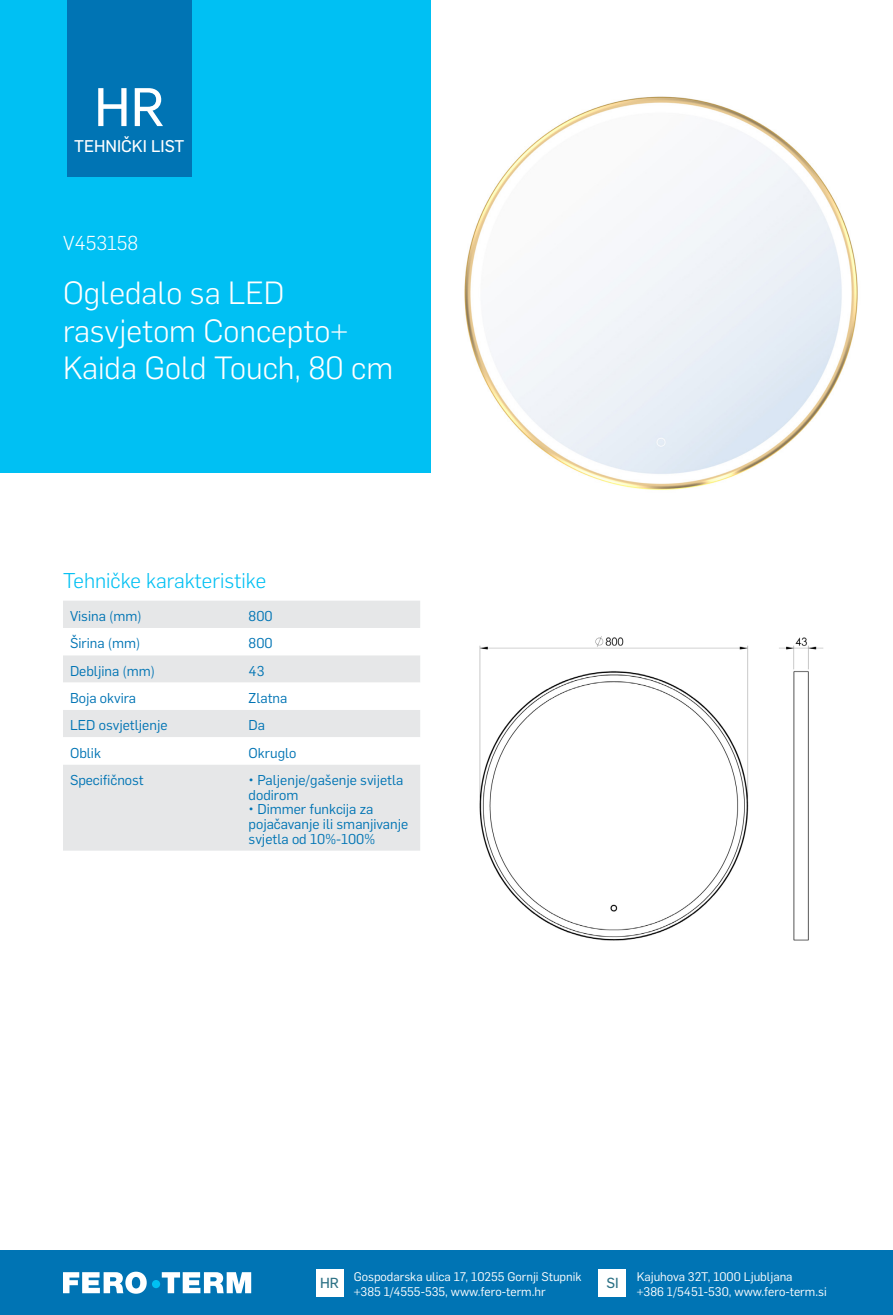
<style>
.page{position:relative;width:893px;height:1315px;background:#fff}
.page>*{position:absolute;margin:0;border:0;box-sizing:border-box;transform-origin:0 0}
.t1{font:53.2px "Flama Basic";color:#fff}
.t2{font:300 31.5px/37.8px "Flama";color:#fff}
.t3{font:300 21px "Flama";color:#00c0f3}
.t4{font:300 19.78px "Flama";color:#fff}
.t5{font:16.62px "Flama Basic";color:#fff}
.t6{font:14.35px "Flama Basic";color:#2c7185}
.t7{font:14px/14.7px "Flama";color:#0074b4}
.t8{font:12.25px/15.8px "Flama";color:#fff}
</style>
<div class="page">
<div style="left:0;top:1250px;width:893px;height:65px;background:#0074b4"></div>
<div style="left:316px;top:1269px;width:27px;height:27px;background:#fff"></div>
<div style="left:599px;top:1269px;width:27px;height:27px;background:#fff"></div>
<svg style="left:63px;top:1271px;width:188px;height:22px"></svg>
<div style="left:152px;top:1280px;width:8px;height:8px;background:#00c0f3;border-radius:50%"></div>
<img style="left:464px;top:96px;width:394px;height:394px">
<div style="left:0;top:0;width:430px;height:472px;background:#00c0f3"></div>
<div style="left:67px;top:0;width:124px;height:177px;background:#0074b4"></div>
<div style="left:63px;top:601px;width:357px;height:249px;background:#e6e7e8"></div>
<svg style="left:63px;top:628px;width:357px;height:136px"></svg>
<img style="left:479px;top:636px;width:344px;height:305px">
<h1 class="t1" style="left:94px;top:70px;width:72px">HR</h1>
<p class="t5" style="left:74px;top:134px;width:112px">TEHNIČKI LIST</p>
<h3 class="t4" style="left:63px;top:229px;width:77px">V453158</h3>
<h2 class="t2" style="left:63px;top:272px;width:332px">Ogledalo sa LED rasvjetom Concepto+<br>Kaida Gold Touch, 80 cm</h2>
<h3 class="t3" style="left:63px;top:567px;width:205px">Tehničke karakteristike</h3>
<p class="t7" style="left:70px;top:608px;width:73px">Visina (mm)</p>
<p class="t7" style="left:249px;top:608px;width:26px">800</p>
<p class="t7" style="left:70px;top:635px;width:72px">Širina (mm)</p>
<p class="t7" style="left:249px;top:635px;width:26px">800</p>
<p class="t7" style="left:70px;top:662px;width:87px">Debljina (mm)</p>
<p class="t7" style="left:249px;top:662px;width:17px">43</p>
<p class="t7" style="left:70px;top:689px;width:68px">Boja okvira</p>
<p class="t7" style="left:249px;top:689px;width:40px">Zlatna</p>
<p class="t7" style="left:70px;top:717px;width:99px">LED osvjetljenje</p>
<p class="t7" style="left:249px;top:717px;width:18px">Da</p>
<p class="t7" style="left:70px;top:744px;width:32px">Oblik</p>
<p class="t7" style="left:249px;top:744px;width:49px">Okruglo</p>
<p class="t7" style="left:70px;top:771px;width:75px">Specifičnost</p>
<p class="t7" style="left:249px;top:771px;width:156px">• Paljenje/gašenje svijetla dodirom</p>
<p class="t7" style="left:249px;top:801px;width:161px">• Dimmer funkcija za pojačavanje ili smanjivanje svjetla od 10%-100%</p>
<p class="t6" style="left:320px;top:1272px;width:20px">HR</p>
<p class="t8" style="left:637px;top:1267px;width:191px">Kajuhova 32T, 1000 Ljubljana<br>+386 1/5451-530, www.fero-term.si</p>
<p class="t8" style="left:354px;top:1267px;width:229px">Gospodarska ulica 17, 10255 Gornji Stupnik +385 1/4555-535, www.fero-term.hr</p>
<p class="t6" style="left:606px;top:1272px;width:14px">SI</p>
</div>
